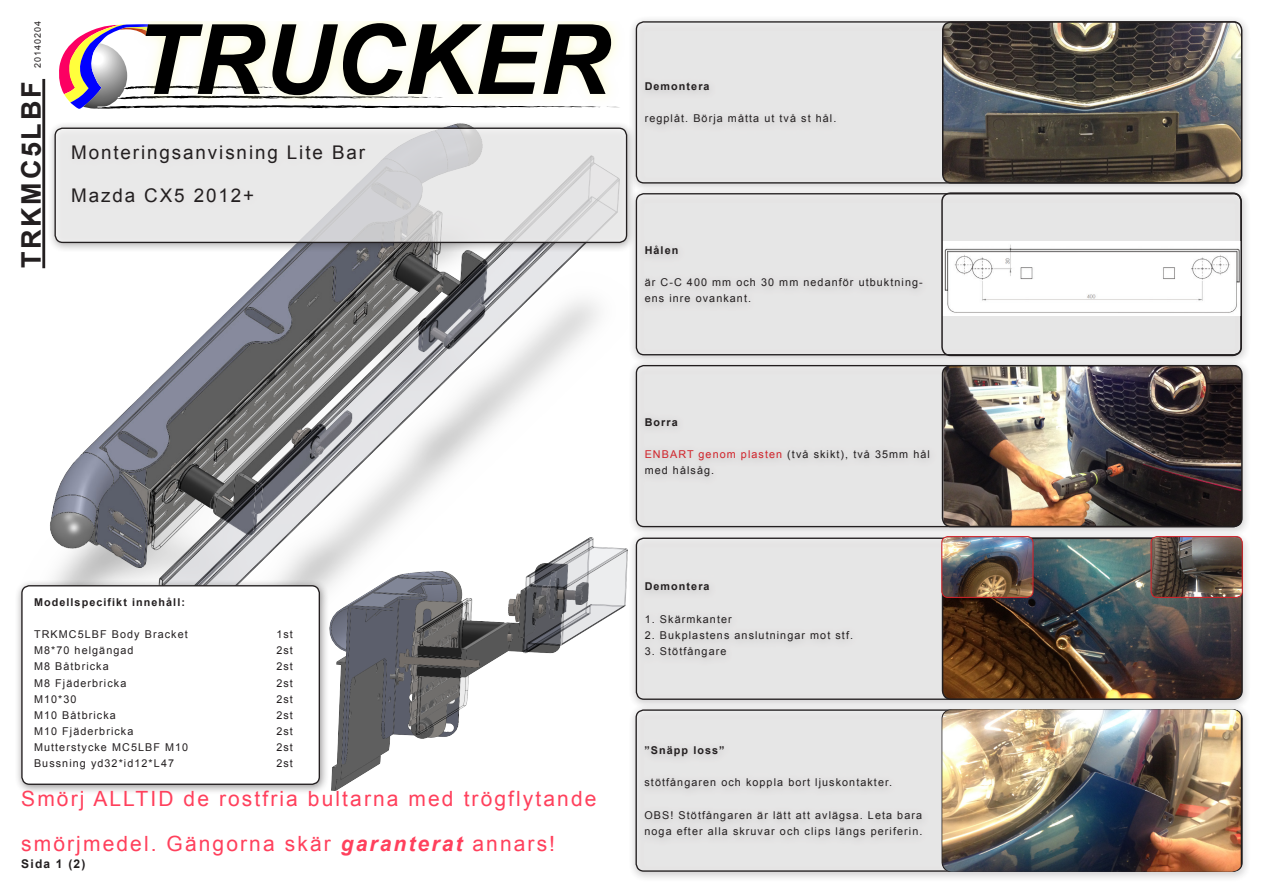
<style>
.page{position:relative;width:1263px;height:893px;background:#fff}
.page>*{position:absolute;margin:0;border:0;box-sizing:border-box;transform-origin:0 0}
.t1{font:italic 700 97.2px "Arial";color:#000}
.t2{font:700 27px "Arial";letter-spacing:.1em;color:#231f20}
.t3{font:21px/45px "Arial";letter-spacing:.1em;color:#ff405c}
.t4{font:18.9px "Arial";letter-spacing:.1em;color:#231f20}
.t5{font:700 12px "Arial";color:#231f20}
.t6{font:10.8px/16.2px "Arial";letter-spacing:.1em;color:#231f20}
.t7{font:700 10.8px "Arial";letter-spacing:.1em;color:#231f20}
.t8{font:9px "Arial";letter-spacing:.1em;color:#231f20}
.s1{font-weight:700;font-style:italic}
.s2{color:#d1232a}
</style>
<div class="page">
<svg style="left:59px;top:25px;width:56px;height:84px"></svg>
<img style="left:115px;top:21px;width:505px;height:88px">
<hr style="left:42px;top:79px;width:3px;height:189px;background:#231f20">
<img style="left:42px;top:123px;width:557px;height:456px">
<div style="left:14px;top:579px;width:315px;height:216px;background:#231f20;opacity:.47"></div>
<div style="left:22px;top:586px;width:297px;height:198px;background:#fff;border-radius:8px"></div>
<div style="left:21px;top:585px;width:299px;height:200px;border:1px solid #231f20;border-radius:8px"></div>
<img style="left:329px;top:537px;width:298px;height:254px">
<div style="left:47px;top:121px;width:589px;height:132px;background:#231f20;opacity:.47"></div>
<svg style="left:55px;top:128px;width:571px;height:114px;background:#e3e3e4"></svg>
<div style="left:55px;top:128px;width:572px;height:115px;border:1px solid #231f20;border-radius:8px"></div>
<div style="left:628px;top:15px;width:623px;height:179px;background:#231f20;opacity:.47"></div>
<div style="left:636px;top:22px;width:605px;height:161px;background:#e6e6e6;border-radius:8px"></div>
<img style="left:943px;top:22px;width:299px;height:161px">
<div style="left:942px;top:21px;width:300px;height:163px;border:2px solid #231f20;border-radius:9px"></div>
<div style="left:628px;top:187px;width:623px;height:178px;background:#231f20;opacity:.47"></div>
<div style="left:636px;top:194px;width:605px;height:161px;background:#e6e6e6;border-radius:8px"></div>
<img style="left:944px;top:242px;width:295px;height:74px">
<div style="left:941px;top:192px;width:301px;height:164px;border:2px solid #231f20;border-radius:9px"></div>
<div style="left:628px;top:359px;width:623px;height:178px;background:#231f20;opacity:.47"></div>
<div style="left:636px;top:366px;width:605px;height:161px;background:#e6e6e6;border-radius:8px"></div>
<img style="left:943px;top:366px;width:299px;height:160px">
<div style="left:942px;top:365px;width:301px;height:162px;border:2px solid #231f20;border-radius:9px"></div>
<div style="left:628px;top:703px;width:622px;height:179px;background:#231f20;opacity:.47"></div>
<div style="left:636px;top:710px;width:605px;height:161px;background:#e6e6e6;border-radius:8px"></div>
<div style="left:628px;top:531px;width:623px;height:179px;background:#231f20;opacity:.47"></div>
<div style="left:636px;top:538px;width:605px;height:161px;background:#e6e6e6;border-radius:8px"></div>
<img style="left:942px;top:541px;width:300px;height:158px">
<div style="left:942px;top:538px;width:301px;height:162px;border:2px solid #231f20;border-radius:9px"></div>
<img style="left:942px;top:709px;width:299px;height:163px">
<img style="left:1151px;top:537px;width:91px;height:60px">
<div style="left:1150px;top:536px;width:93px;height:62px;border:1px solid #d1232a;border-radius:6px"></div>
<img style="left:942px;top:537px;width:91px;height:60px">
<div style="left:941px;top:536px;width:92px;height:62px;border:1px solid #d1232a;border-radius:6px"></div>
<p class="t8" style="left:32px;top:68px;width:48px;rotate:-90deg">20140204</p>
<p class="t2" style="left:12px;top:268px;width:188px;rotate:-90deg">TRKMC5LBF</p>
<p class="t1" style="left:134px;top:-6px;width:477px">TRUCKER</p>
<p class="t4" style="left:71px;top:140px;width:295px">Monteringsanvisning Lite Bar</p>
<p class="t4" style="left:71px;top:183px;width:185px">Mazda CX5 2012+</p>
<p class="t7" style="left:645px;top:79px;width:66px">Demontera</p>
<p class="t6" style="left:645px;top:111px;width:193px">regplåt. Börja måtta ut två st hål.</p>
<p class="t7" style="left:645px;top:243px;width:35px">Hålen</p>
<p class="t6" style="left:645px;top:274px;width:280px">är C-C 400 mm och 30 mm nedanför utbuktning&shy;ens inre ovankant.</p>
<p class="t7" style="left:34px;top:594px;width:152px">Modellspecifikt innehåll:</p>
<p class="t6" style="left:34px;top:626px;width:155px">TRKMC5LBF Body Bracket</p>
<p class="t6" style="left:276px;top:626px;width:18px">1st</p>
<p class="t6" style="left:34px;top:642px;width:101px">M8*70 helgängad</p>
<p class="t6" style="left:276px;top:642px;width:18px">2st</p>
<p class="t6" style="left:34px;top:658px;width:76px">M8 Båtbricka</p>
<p class="t6" style="left:276px;top:658px;width:18px">2st</p>
<p class="t6" style="left:34px;top:675px;width:94px">M8 Fjäderbricka</p>
<p class="t6" style="left:276px;top:675px;width:18px">2st</p>
<p class="t6" style="left:34px;top:691px;width:44px">M10*30</p>
<p class="t6" style="left:276px;top:691px;width:18px">2st</p>
<p class="t6" style="left:34px;top:707px;width:83px">M10 Båtbricka</p>
<p class="t6" style="left:276px;top:707px;width:18px">2st</p>
<p class="t6" style="left:34px;top:723px;width:101px">M10 Fjäderbricka</p>
<p class="t6" style="left:276px;top:723px;width:18px">2st</p>
<p class="t6" style="left:34px;top:739px;width:156px">Mutterstycke MC5LBF M10</p>
<p class="t6" style="left:276px;top:739px;width:18px">2st</p>
<p class="t6" style="left:34px;top:755px;width:141px">Bussning yd32*id12*L47</p>
<p class="t6" style="left:276px;top:755px;width:18px">2st</p>
<p class="t3" style="left:21px;top:776px;width:577px">Smörj ALLTID de rostfria bultarna med trögflytande smörjmedel. Gängorna skär <span class="s1">garanterat</span> annars!</p>
<p class="t5" style="left:21px;top:855px;width:66px">Sida 1 (2)</p>
<p class="t7" style="left:645px;top:414px;width:35px">Borra</p>
<p class="t6" style="left:645px;top:446px;width:287px"><span class="s2">ENBART genom plasten</span> (två skikt), två 35mm hål med hålsåg.</p>
<p class="t7" style="left:645px;top:579px;width:66px">Demontera</p>
<p class="t6" style="left:645px;top:611px;width:89px">1. Skärmkanter</p>
<p class="t6" style="left:645px;top:627px;width:210px">2. Bukplastens anslutningar mot stf.</p>
<p class="t6" style="left:645px;top:643px;width:83px">3. Stötfångare</p>
<p class="t7" style="left:644px;top:743px;width:82px">”Snäpp loss”</p>
<p class="t6" style="left:644px;top:774px;width:249px">stötfångaren och koppla bort ljuskontakter.</p>
<p class="t6" style="left:644px;top:807px;width:279px">OBS! Stötfångaren är lätt att avlägsa. Leta bara noga efter alla skruvar och clips längs periferin.</p>
</div>
